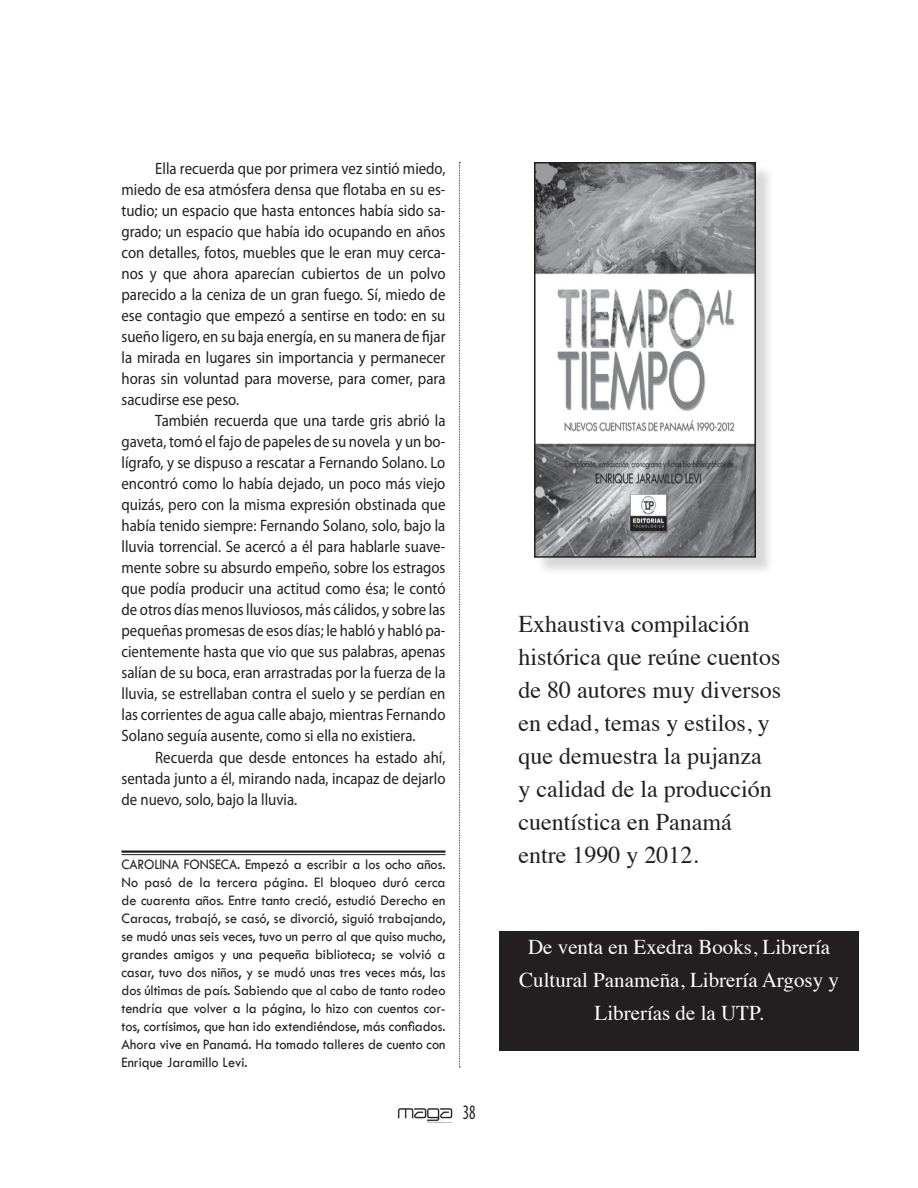
<style>
.page{position:relative;width:918px;height:1188px;background:#fff}
.page>*{position:absolute;margin:0;border:0;box-sizing:border-box;transform-origin:0 0}
.t1{font:24px/33px "Times";color:#231f20}
.t2{font:21px/33px "Times";color:#fff;text-align:center}
.t3{font:condensed 20.7px "Myriad Pro";color:#231f20;scale:.8 1}
.t4{font:16.5px/21px "Myriad Pro";color:#231f20;text-align:justify;scale:.9 1}
.t5{font:15px/18px "Tw Cen";color:#231f20;text-align:justify;scale:.9 1}
</style>
<div class="page">
<img style="left:397px;top:1108px;width:56px;height:15px">
<svg style="left:459px;top:162px;width:1px;height:905px"></svg>
<hr style="left:122px;top:850px;width:324px;height:3px;background:#231f20">
<hr style="left:122px;top:854px;width:324px;height:1px;background:#231f20">
<div style="left:536px;top:164px;width:238px;height:412px;background:#231f20;opacity:.18"></div>
<img style="left:537px;top:165px;width:216px;height:390px">
<div style="left:534px;top:162px;width:222px;height:396px;border:2px solid #231f20"></div>
<div style="left:500px;top:932px;width:359px;height:120px;background:#231f20"></div>
<p class="t4" style="left:121px;top:158px;width:362px;text-indent:34px">Ella recuerda que por primera vez sintió miedo, miedo de esa atmósfera densa que flotaba en su es&shy;tudio; un espacio que hasta entonces había sido sa&shy;grado; un espacio que había ido ocupando en años con detalles, fotos, muebles que le eran muy cerca&shy;nos y que ahora aparecían cubiertos de un polvo parecido a la ceniza de un gran fuego. Sí, miedo de ese contagio que empezó a sentirse en todo: en su sueño ligero, en su baja energía, en su manera de fijar la mirada en lugares sin importancia y permanecer horas sin voluntad para moverse, para comer, para sacudirse ese peso.</p>
<p class="t4" style="left:121px;top:410px;width:362px;text-indent:34px">También recuerda que una tarde gris abrió la gaveta, tomó el fajo de papeles de su novela y un bo&shy;lígrafo, y se dispuso a rescatar a Fernando Solano. Lo encontró como lo había dejado, un poco más viejo quizás, pero con la misma expresión obstinada que había tenido siempre: Fernando Solano, solo, bajo la lluvia torrencial. Se acercó a él para hablarle suave&shy;mente sobre su absurdo empeño, sobre los estragos que podía producir una actitud como ésa; le contó de otros días menos lluviosos, más cálidos, y sobre las pequeñas promesas de esos días; le habló y habló pa&shy;cientemente hasta que vio que sus palabras, apenas salían de su boca, eran arrastradas por la fuerza de la lluvia, se estrellaban contra el suelo y se perdían en las corrientes de agua calle abajo, mientras Fernando Solano seguía ausente, como si ella no existiera.</p>
<p class="t4" style="left:121px;top:746px;width:362px;text-indent:34px">Recuerda que desde entonces ha estado ahí, sentada junto a él, mirando nada, incapaz de dejarlo de nuevo, solo, bajo la lluvia.</p>
<p class="t5" style="left:122px;top:855px;width:362px">Carolina Fonseca. Empezó a escribir a los ocho años.<br>No pasó de la tercera página. El bloqueo duró cerca de cuarenta años. Entre tanto creció, estudió Derecho en Caracas, trabajó, se casó, se divorció, siguió trabajando, se mudó unas seis veces, tuvo un perro al que quiso mucho, grandes amigos y una pequeña biblioteca; se volvió a casar, tuvo dos niños, y se mudó unas tres veces más, las dos últimas de país. Sabiendo que al cabo de tanto rodeo tendría que volver a la página, lo hizo con cuentos cor&shy;tos, cortísimos, que han ido extendiéndose, más confiados.<br>Ahora vive en Panamá. Ha tomado talleres de cuento con Enrique Jaramillo Levi.</p>
<p class="t3" style="left:463px;top:1100px;width:17px">38</p>
<h1 class="t1" style="left:518px;top:605px;width:264px">Exhaustiva compilación histórica que reúne cuentos de 80 autores muy diversos en edad, temas y estilos, y que demuestra la pujanza<br>y calidad de la producción cuentística en Panamá entre 1990 y 2012.</h1>
<p class="t2" style="left:519px;top:929px;width:321px">De venta en Exedra Books, Librería<br>Cultural Panameña, Librería Argosy y<br>Librerías de la UTP.</p>
</div>
